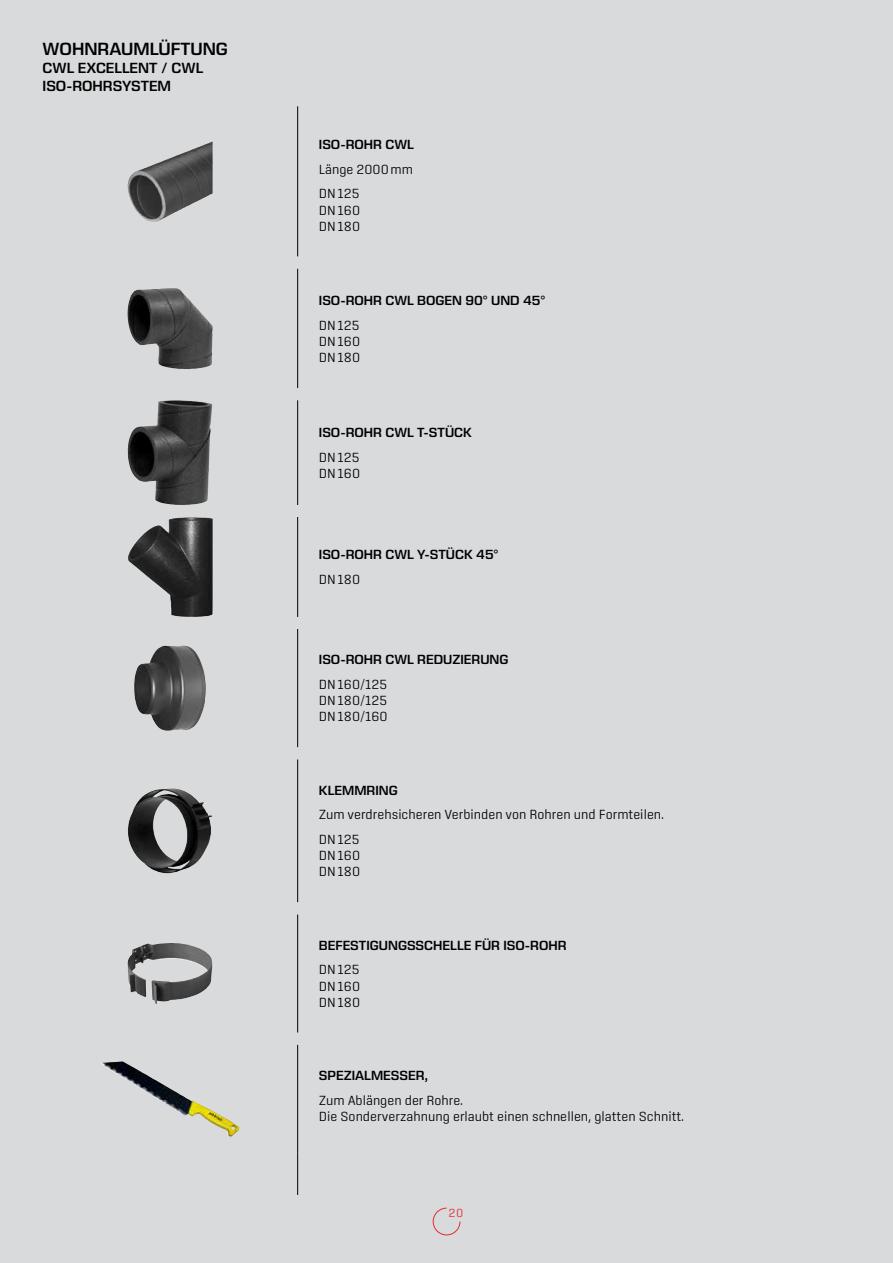
<style>
.page{position:relative;width:893px;height:1263px;background:#d9dadb}
.page>*{position:absolute;margin:0;border:0;box-sizing:border-box;transform-origin:0 0}
.t1{font:600 18px "Eurostile Next LT Pro";color:#000}
.t2{font:600 15px/18px "Eurostile Next LT Pro";color:#000}
.t3{font:300 13.5px/16.2px "Center";color:#000}
.t4{font:600 13.5px "Eurostile Next LT Pro";color:#000}
.t5{font:300 12px "Center";color:#e42934}
</style>
<div class="page">
<svg style="left:432px;top:1207px;width:29px;height:29px"></svg>
<hr style="left:297px;top:106px;width:1px;height:151px;background:#000">
<hr style="left:297px;top:269px;width:1px;height:119px;background:#000">
<hr style="left:297px;top:400px;width:1px;height:105px;background:#000">
<hr style="left:297px;top:517px;width:1px;height:100px;background:#000">
<hr style="left:297px;top:629px;width:1px;height:118px;background:#000">
<hr style="left:297px;top:759px;width:1px;height:143px;background:#000">
<hr style="left:297px;top:914px;width:1px;height:119px;background:#000">
<hr style="left:297px;top:1045px;width:1px;height:108px;background:#000">
<hr style="left:297px;top:1153px;width:1px;height:42px;background:#000">
<img style="left:128px;top:141px;width:85px;height:81px">
<img style="left:127px;top:288px;width:86px;height:81px">
<img style="left:127px;top:400px;width:86px;height:105px">
<img style="left:128px;top:517px;width:85px;height:100px">
<img style="left:134px;top:646px;width:72px;height:85px">
<img style="left:128px;top:788px;width:84px;height:85px">
<img style="left:128px;top:943px;width:84px;height:61px">
<img style="left:100px;top:1061px;width:139px;height:76px">
<h1 class="t1" style="left:43px;top:39px;width:187px">WOHNRAUMLÜFTUNG</h1>
<p class="t2" style="left:43px;top:59px;width:162px">CWL EXCELLENT / CWL<br>ISO-ROHRSYSTEM</p>
<p class="t4" style="left:319px;top:137px;width:97px">ISO-ROHR CWL</p>
<p class="t3" style="left:319px;top:156px;width:96px;line-height:24.8px">Länge 2000mm<br>DN125</p>
<p class="t3" style="left:319px;top:202px;width:43px">DN160<br>DN180</p>
<p class="t4" style="left:319px;top:293px;width:228px">ISO-ROHR CWL BOGEN 90° UND 45°</p>
<p class="t3" style="left:319px;top:317px;width:43px;text-align:justify">DN125<br>DN160<br>DN180</p>
<p class="t4" style="left:319px;top:425px;width:155px">ISO-ROHR CWL T‑STÜCK</p>
<p class="t3" style="left:319px;top:449px;width:43px">DN125<br>DN160</p>
<p class="t4" style="left:319px;top:547px;width:181px">ISO-ROHR CWL Y-STÜCK 45°</p>
<p class="t3" style="left:319px;top:571px;width:43px">DN180</p>
<p class="t4" style="left:319px;top:652px;width:191px">ISO-ROHR CWL REDUZIERUNG</p>
<p class="t3" style="left:319px;top:676px;width:70px;text-align:justify">DN160/125<br>DN180/125<br>DN180/160</p>
<p class="t4" style="left:319px;top:782px;width:80px">KLEMMRING</p>
<p class="t3" style="left:319px;top:802px;width:347px;line-height:24.8px">Zum verdrehsicheren Verbinden von Rohren und Formteilen.<br>DN125</p>
<p class="t3" style="left:319px;top:847px;width:43px">DN160<br>DN180</p>
<p class="t4" style="left:319px;top:938px;width:249px">BEFESTIGUNGSSCHELLE FÜR ISO-ROHR</p>
<p class="t3" style="left:319px;top:961px;width:43px;text-align:justify">DN125<br>DN160<br>DN180</p>
<p class="t4" style="left:319px;top:1068px;width:110px">SPEZIALMESSER,</p>
<p class="t3" style="left:319px;top:1092px;width:367px">Zum Ablängen der Rohre.<br>Die Sonderverzahnung erlaubt einen schnellen, glatten Schnitt.</p>
<p class="t5" style="left:449px;top:1206px;width:16px">20</p>
</div>
